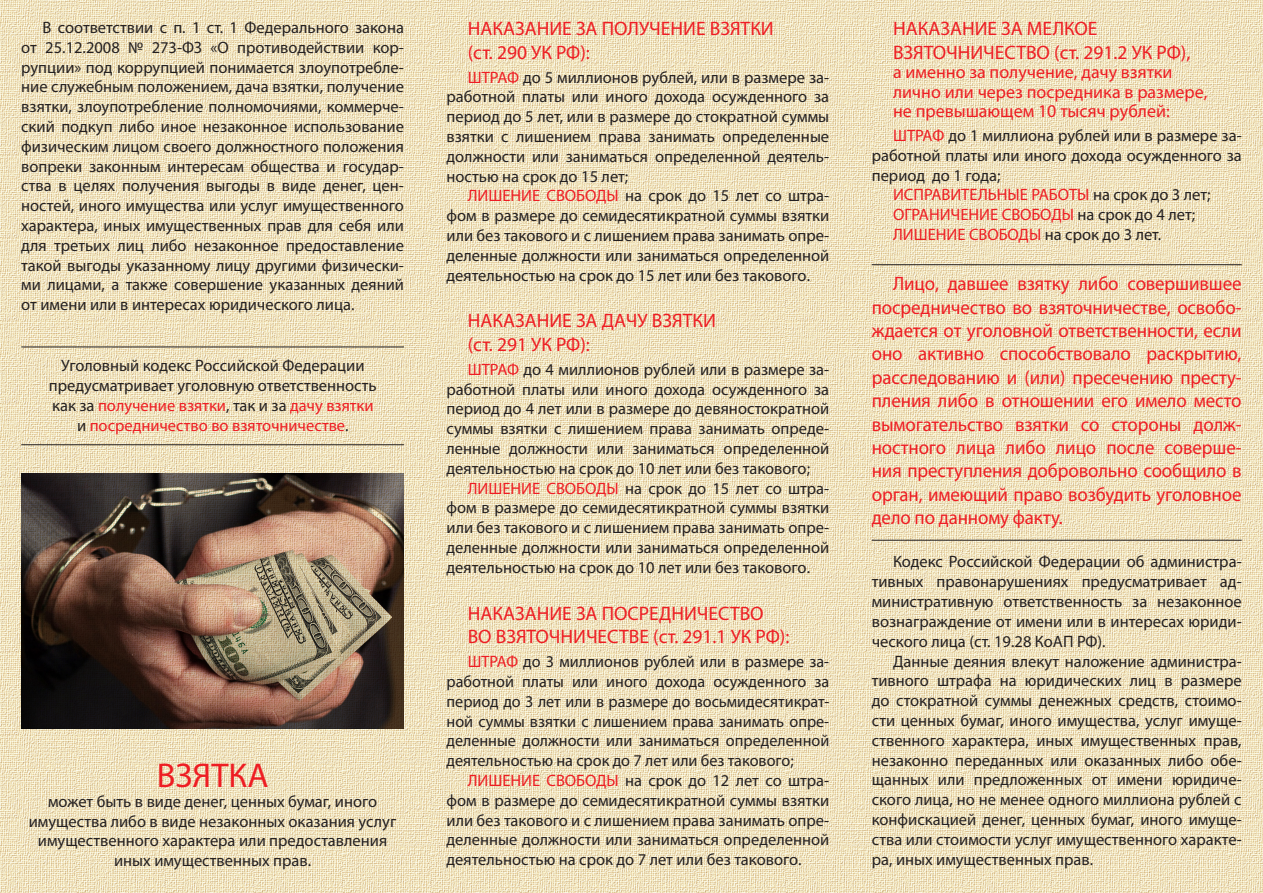
<style>
.page{position:relative;width:1263px;height:893px;background:#fff}
.page>*{position:absolute;margin:0;border:0;box-sizing:border-box;transform-origin:0 0}
.t1{font:34.5px "Myriad Pro";color:#ee1d23}
.t2{font:19.5px/23.4px "Myriad Pro";color:#ee1d23;text-align:justify}
.t3{font:18px "Myriad Pro";color:#ee1d23}
.t4{font:16.5px/19.8px "Myriad Pro";color:#231f20;text-align:justify}
.t5{font:16.5px "Myriad Pro";color:#ee1d23}
.s1{color:#ee1d23}
.s2{color:#231f20}
</style>
<div class="page">
<img style="left:0;top:0;width:1263px;height:893px">
<img style="left:21px;top:473px;width:383px;height:255px">
<hr style="left:872px;top:264px;width:370px;height:1px;background:#231f20">
<hr style="left:21px;top:347px;width:383px;height:1px;background:#231f20">
<hr style="left:21px;top:444px;width:383px;height:1px;background:#231f20">
<hr style="left:872px;top:540px;width:370px;height:1px;background:#231f20">
<p class="t4" style="left:21px;top:17px;width:384px;text-indent:21px">В соответствии с п. 1 ст. 1 Федерального закона от 25.12.2008 № 273-ФЗ «О противодействии кор&shy;рупции» под коррупцией понимается злоупотребле&shy;ние служебным положением, дача взятки, получение взятки, злоупотребление полномочиями, коммерче&shy;ский подкуп либо иное незаконное использование физическим лицом своего должностного положения вопреки законным интересам общества и государ&shy;ства в целях получения выгоды в виде денег, цен&shy;ностей, иного имущества или услуг имущественного характера, иных имущественных прав для себя или для третьих лиц либо незаконное предоставление такой выгоды указанному лицу другими физически&shy;ми лицами, а также совершение указанных деяний от имени или в интересах юридического лица.</p>
<p class="t4" style="left:49px;top:356px;width:329px;text-align:center">Уголовный кодекс Российской Федерации предусматривает уголовную ответственность как за <span class="s1">получение взятки</span>, так и за <span class="s1">дачу взятки </span>и <span class="s1">посредничество во взяточничестве</span>.</p>
<p class="t1" style="left:157px;top:754px;width:113px">ВЗЯТКА</p>
<p class="t4" style="left:29px;top:791px;width:369px;text-align:center">может быть в виде денег, ценных бумаг, иного имущества либо в виде незаконных оказания услуг имущественного характера или предоставления иных имущественных прав.</p>
<p class="t2" style="left:468px;top:17px;width:307px">НАКАЗАНИЕ ЗА ПОЛУЧЕНИЕ ВЗЯТКИ</p>
<p class="t2" style="left:468px;top:40px;width:124px">(ст. 290 УК РФ):</p>
<p class="t4" style="left:446px;top:67px;width:384px;text-indent:21px"><span class="s1">ШТРАФ</span> до 5 миллионов рублей, или в размере за&shy;работной платы или иного дохода осужденного за период до 5 лет, или в размере до стократной суммы взятки с лишением права занимать определенные должности или заниматься определенной деятель&shy;ностью на срок до 15 лет;</p>
<p class="t4" style="left:446px;top:186px;width:384px;text-indent:21px"><span class="s1">ЛИШЕНИЕ СВОБОДЫ</span> на срок до 15 лет со штра&shy;фом в размере до семидесятикратной суммы взятки или без такового и с лишением права занимать опре&shy;деленные должности или заниматься определенной деятельностью на срок до 15 лет или без такового.</p>
<p class="t2" style="left:468px;top:309px;width:250px">НАКАЗАНИЕ ЗА ДАЧУ ВЗЯТКИ</p>
<p class="t2" style="left:468px;top:332px;width:124px">(ст. 291 УК РФ):</p>
<p class="t4" style="left:446px;top:359px;width:384px;text-indent:21px"><span class="s1">ШТРАФ</span> до 4 миллионов рублей или в размере за&shy;работной платы или иного дохода осужденного за период до 4 лет или в размере до девяностократной суммы взятки с лишением права занимать опреде&shy;ленные должности или заниматься определенной деятельностью на срок до 10 лет или без такового;</p>
<p class="t4" style="left:446px;top:478px;width:384px;text-indent:21px"><span class="s1">ЛИШЕНИЕ СВОБОДЫ</span> на срок до 15 лет со штра&shy;фом в размере до семидесятикратной суммы взятки или без такового и с лишением права занимать опре&shy;деленные должности или заниматься определенной деятельностью на срок до 10 лет или без такового.</p>
<p class="t2" style="left:468px;top:601px;width:297px">НАКАЗАНИЕ ЗА ПОСРЕДНИЧЕСТВО</p>
<p class="t2" style="left:468px;top:624px;width:323px">ВО ВЗЯТОЧНИЧЕСТВЕ (ст. 291.1 УК РФ):</p>
<p class="t4" style="left:446px;top:651px;width:384px;text-indent:21px"><span class="s1">ШТРАФ</span> до 3 миллионов рублей или в размере за&shy;работной платы или иного дохода осужденного за период до 3 лет или в размере до восьмидесятикрат&shy;ной суммы взятки с лишением права занимать опре&shy;деленные должности или заниматься определенной деятельностью на срок до 7 лет или без такового;</p>
<p class="t4" style="left:446px;top:770px;width:384px;text-indent:21px"><span class="s1">ЛИШЕНИЕ СВОБОДЫ</span> на срок до 12 лет со штра&shy;фом в размере до семидесятикратной суммы взятки или без такового и с лишением права занимать опре&shy;деленные должности или заниматься определенной деятельностью на срок до 7 лет или без такового.</p>
<p class="t2" style="left:893px;top:17px;width:206px">НАКАЗАНИЕ ЗА МЕЛКОЕ</p>
<p class="t2" style="left:893px;top:40px;width:299px">ВЗЯТОЧНИЧЕСТВО (ст. 291.2 УК РФ),</p>
<p class="t3" style="left:893px;top:61px;width:281px">а именно за получение, дачу взятки</p>
<p class="t3" style="left:893px;top:80px;width:316px">лично или через посредника в размере,</p>
<p class="t3" style="left:893px;top:100px;width:278px">не превышающем 10 тысяч рублей:</p>
<p class="t4" style="left:872px;top:125px;width:371px;text-indent:21px"><span class="s1">ШТРАФ</span> до 1 миллиона рублей или в размере за&shy;работной платы или иного дохода осужденного за период до 1 года;</p>
<p class="t5" style="left:893px;top:185px;width:319px">ИСПРАВИТЕЛЬНЫЕ РАБОТЫ <span class="s2">на срок до 3 лет;</span></p>
<p class="t5" style="left:893px;top:205px;width:304px">ОГРАНИЧЕНИЕ СВОБОДЫ <span class="s2">на срок до 4 лет;</span></p>
<p class="t5" style="left:893px;top:224px;width:270px">ЛИШЕНИЕ СВОБОДЫ <span class="s2">на срок до 3 лет.</span></p>
<p class="t2" style="left:872px;top:272px;width:371px;text-indent:21px">Лицо, давшее взятку либо совершившее посредничество во взяточничестве, освобо&shy;ждается от уголовной ответственности, если оно активно способствовало раскрытию, расследованию и (или) пресечению престу&shy;пления либо в отношении его имело место вымогательство взятки со стороны долж&shy;ностного лица либо лицо после соверше&shy;ния преступления добровольно сообщило в орган, имеющий право возбудить уголовное дело по данному факту.</p>
<p class="t4" style="left:872px;top:552px;width:371px;text-indent:21px">Кодекс Российской Федерации об администра&shy;тивных правонарушениях предусматривает ад&shy;министративную ответственность за незаконное вознаграждение от имени или в интересах юриди&shy;ческого лица (ст. 19.28 КоАП РФ).</p>
<p class="t4" style="left:872px;top:651px;width:371px;text-indent:21px">Данные деяния влекут наложение администра&shy;тивного штрафа на юридических лиц в размере до стократной суммы денежных средств, стоимо&shy;сти ценных бумаг, иного имущества, услуг имуще&shy;ственного характера, иных имущественных прав, незаконно переданных или оказанных либо обе&shy;щанных или предложенных от имени юридиче&shy;ского лица, но не менее одного миллиона рублей с конфискацией денег, ценных бумаг, иного имуще&shy;ства или стоимости услуг имущественного характе&shy;ра, иных имущественных прав.</p>
</div>
